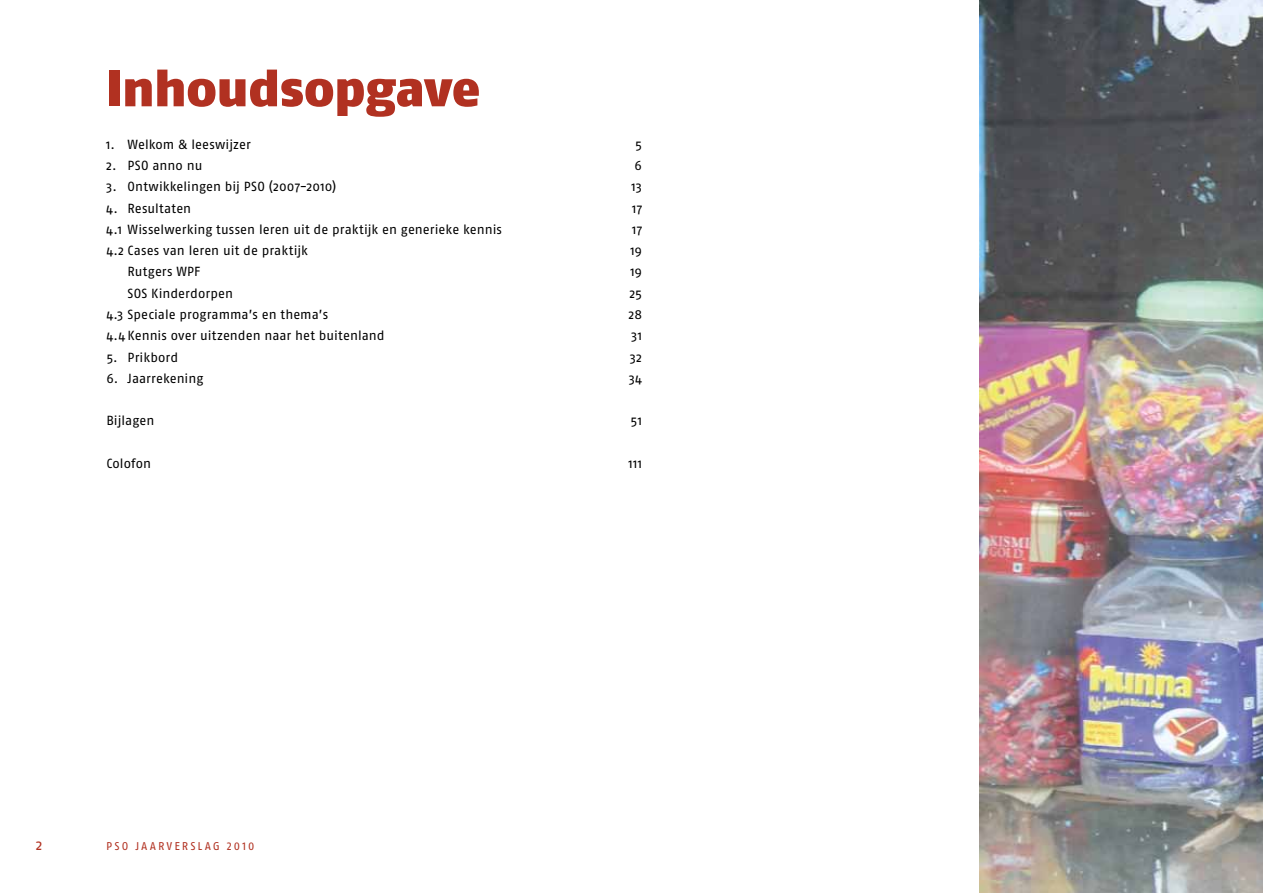
<style>
.page{position:relative;width:1263px;height:893px;background:#fff}
.page>*{position:absolute;margin:0;border:0;box-sizing:border-box;transform-origin:0 0}
.t1{font:900 51px "Fago No";letter-spacing:-.005em;color:#b13121}
.t2{font:15px "Fago No";color:#b13121}
.t3{font:13.2px "Fago No";color:#000}
.t4{font:11.25px "Fago No Regular Lf Caps";letter-spacing:.175em;color:#b13121}
</style>
<div class="page">
<img style="left:979px;top:0;width:284px;height:893px">
<h1 class="t1" style="left:106px;top:58px;width:375px">Inhoudsopgave</h1>
<p class="t3" style="left:106px;top:137px;width:146px">1. Welkom &amp; leeswijzer</p>
<p class="t3" style="left:635px;top:137px;width:8px">5</p>
<p class="t3" style="left:106px;top:158px;width:98px">2. PSO anno nu</p>
<p class="t3" style="left:635px;top:158px;width:9px">6</p>
<p class="t3" style="left:106px;top:179px;width:232px">3. Ontwikkelingen bij PSO (2007-2010)</p>
<p class="t3" style="left:631px;top:179px;width:12px">13</p>
<p class="t3" style="left:106px;top:201px;width:86px">4. Resultaten</p>
<p class="t3" style="left:632px;top:201px;width:11px">17</p>
<p class="t3" style="left:106px;top:222px;width:397px">4.1 Wisselwerking tussen leren uit de praktijk en generieke kennis</p>
<p class="t3" style="left:632px;top:222px;width:11px">17</p>
<p class="t3" style="left:106px;top:243px;width:203px">4.2 Cases van leren uit de praktijk</p>
<p class="t3" style="left:630px;top:243px;width:13px">19</p>
<p class="t3" style="left:128px;top:264px;width:74px">Rutgers WPF</p>
<p class="t3" style="left:630px;top:264px;width:13px">19</p>
<p class="t3" style="left:128px;top:286px;width:107px">SOS Kinderdorpen</p>
<p class="t3" style="left:629px;top:286px;width:14px">25</p>
<p class="t3" style="left:106px;top:307px;width:223px">4.3 Speciale programma’s en thema’s</p>
<p class="t3" style="left:628px;top:307px;width:15px">28</p>
<p class="t3" style="left:106px;top:328px;width:280px">4.4 Kennis over uitzenden naar het buitenland</p>
<p class="t3" style="left:631px;top:328px;width:12px">31</p>
<p class="t3" style="left:106px;top:349px;width:73px">5. Prikbord</p>
<p class="t3" style="left:630px;top:349px;width:14px">32</p>
<p class="t3" style="left:106px;top:371px;width:98px">6. Jaarrekening</p>
<p class="t3" style="left:629px;top:371px;width:15px">34</p>
<p class="t3" style="left:106px;top:413px;width:49px">Bijlagen</p>
<p class="t3" style="left:631px;top:413px;width:13px">51</p>
<p class="t3" style="left:106px;top:456px;width:46px">Colofon</p>
<p class="t3" style="left:629px;top:456px;width:15px">111</p>
<p class="t2" style="left:36px;top:837px;width:8px">2</p>
<p class="t4" style="left:106px;top:840px;width:149px">PSO JAARVERSLAG 2010</p>
</div>
